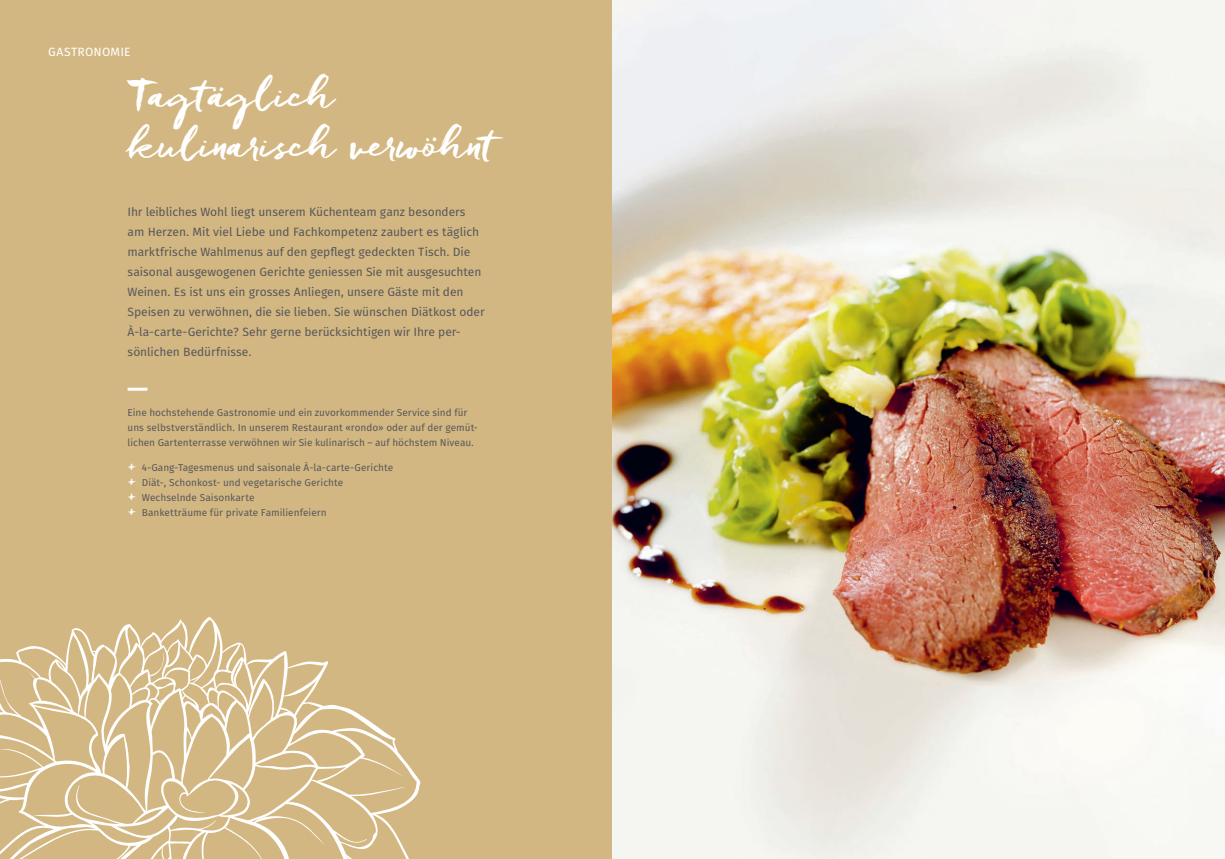
<style>
.page{position:relative;width:1225px;height:859px;background:#fff}
.page>*{position:absolute;margin:0;border:0;box-sizing:border-box;transform-origin:0 0}
.t1{font:42px/50px "Freeland";letter-spacing:.01em;color:#fff}
.t2{font:12px/20px "Fira Sans OT";letter-spacing:-.005em;color:#57585a}
.t3{font:12px "Fira Sans OT";letter-spacing:.015em;color:#fff}
.t4{font:10px/15px "Fira Sans OT";color:#57585a}
.s1{font-family:"Freeland";font-size:20px;color:#fff}
</style>
<div class="page">
<div style="left:0;top:0;width:612px;height:859px;background:#d3b782"></div>
<img style="left:612px;top:0;width:613px;height:859px">
<svg style="left:0;top:617px;width:420px;height:242px"></svg>
<hr style="left:128px;top:388px;width:19px;height:3px;background:#fff">
<p class="t3" style="left:48px;top:44px;width:84px">GASTRONOMIE</p>
<h1 class="t1" style="left:128px;top:66px;width:369px">Tagtäglich kulinarisch verwöhnt</h1>
<p class="t2" style="left:128px;top:202px;width:358px">Ihr leibliches Wohl liegt unserem Küchenteam ganz besonders am Herzen. Mit viel Liebe und Fachkompetenz zaubert es täglich marktfrische Wahlmenus auf den gepflegt gedeckten Tisch. Die saisonal ausgewogenen Gerichte geniessen Sie mit ausgesuchten Weinen. Es ist uns ein grosses Anliegen, unsere Gäste mit den Speisen zu verwöhnen, die sie lieben. Sie wünschen Diätkost oder À-la-carte-Gerichte? Sehr gerne berücksichtigen wir Ihre per&shy;sönlichen Bedürfnisse.</p>
<p class="t4" style="left:128px;top:405px;width:352px">Eine hochstehende Gastronomie und ein zuvorkommender Service sind für uns selbstverständlich. In unserem Restaurant «rondo» oder auf der gemüt&shy;lichen Gartenterrasse verwöhnen wir Sie kulinarisch – auf höchstem Niveau.</p>
<p class="t4" style="left:128px;top:460px;width:267px"><span class="s1">+</span> 4-Gang-Tagesmenus und saisonale À-la-carte-Gerichte <span class="s1">+</span> Diät-, Schonkost- und vegetarische Gerichte<br><span class="s1">+</span> Wechselnde Saisonkarte<br><span class="s1">+</span> Banketträume für private Familienfeiern</p>
</div>
